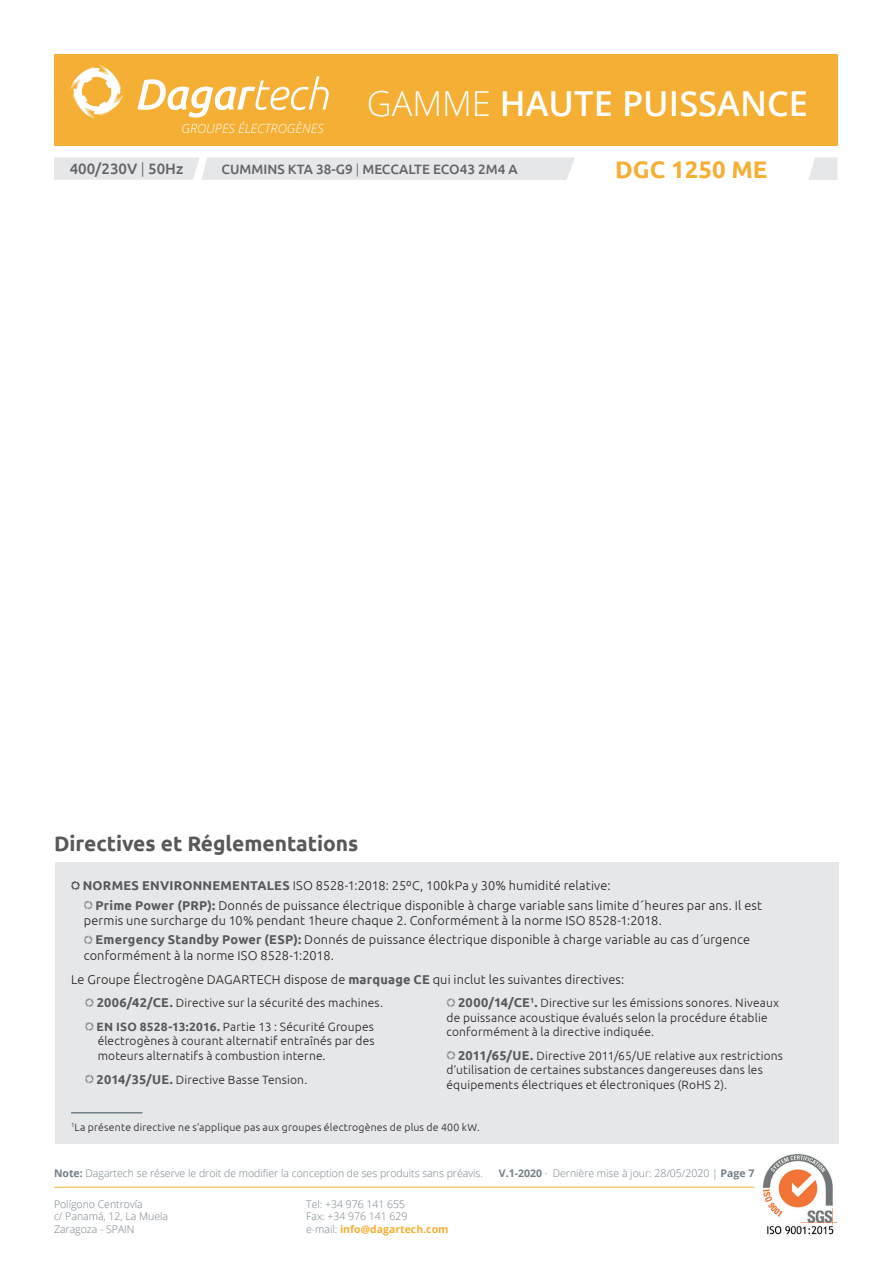
<style>
.page{position:relative;width:893px;height:1263px;background:#fff}
.page>*{position:absolute;margin:0;border:0;box-sizing:border-box;transform-origin:0 0}
.t1{font:600 34.5px "Open Sans";color:#fff}
.t2{font:700 24px "Ubuntu";color:#f4af34}
.t3{font:700 21px "Ubuntu";color:#57585a}
.t4{font:500 15px "Ubuntu";color:#636366}
.t5{font:500 13.5px "Ubuntu";color:#636366}
.t6{font:300 12.75px/19.5px "Ubuntu";letter-spacing:.01em;color:#231f20}
.t7{font:italic 300 12.75px "Open Sans";color:#fff}
.t8{font:300 12px/14.4px "Ubuntu";letter-spacing:.015em;color:#231f20}
.t9{font:300 10.5px/12.6px "Open Sans";color:#727f87}
.t10{font:300 10.5px "Ubuntu";letter-spacing:.02em;color:#231f20}
.s1{font-weight:300}
.s2{font-weight:700;color:#57585a}
.s3{font-weight:700;font-size:12.75px;color:#57585a}
.s4{font-weight:700}
.s5{font-weight:700;color:#f4af34}
</style>
<div class="page">
<div style="left:54px;top:54px;width:783px;height:92px;background:#f4af34"></div>
<div style="left:54px;top:157px;width:521px;height:23px;background:#e6e7e9"></div>
<svg style="left:808px;top:157px;width:29px;height:23px"></svg>
<hr style="left:54px;top:1187px;width:700px;height:1px;background:#f4af34">
<svg style="left:71px;top:65px;width:52px;height:54px"></svg>
<svg style="left:137px;top:76px;width:192px;height:42px"></svg>
<img style="left:763px;top:1154px;width:74px;height:81px">
<div style="left:55px;top:863px;width:783px;height:281px;background:#e6e7e9"></div>
<svg style="left:71px;top:881px;width:9px;height:9px"></svg>
<svg style="left:84px;top:900px;width:9px;height:10px"></svg>
<svg style="left:84px;top:935px;width:9px;height:9px"></svg>
<svg style="left:85px;top:998px;width:9px;height:9px"></svg>
<svg style="left:85px;top:1022px;width:9px;height:9px"></svg>
<svg style="left:85px;top:1074px;width:9px;height:9px"></svg>
<svg style="left:446px;top:998px;width:10px;height:9px"></svg>
<svg style="left:446px;top:1051px;width:10px;height:9px"></svg>
<hr style="left:71px;top:1112px;width:71px;height:1px;background:#727f87">
<p class="t7" style="left:181px;top:119px;width:144px">GROUPES ÉLECTROGÈNES</p>
<h1 class="t1" style="left:367px;top:80px;width:443px"><span class="s1">GAMME</span> HAUTE PUISSANCE</h1>
<p class="t4" style="left:70px;top:159px;width:115px">400/230V <span class="s1">|</span> 50Hz</p>
<h2 class="t2" style="left:615px;top:155px;width:154px">DGC 1250 ME</h2>
<p class="t5" style="left:222px;top:161px;width:298px">CUMMINS KTA 38-G9 <span class="s1">|</span> MECCALTE ECO43 2M4 A</p>
<h3 class="t3" style="left:54px;top:831px;width:306px">Directives et Réglementations</h3>
<p class="t6" style="left:95px;top:875px;width:668px;text-indent:-13px"><span class="s2">NORMES ENVIRONNEMENTALES</span> ISO 8528-1:2018: 25ºC, 100kPa y 30% humidité relative:<br><span class="s2">Prime Power (PRP):</span> Donnés de puissance électrique disponible à charge variable sans limite d´heures par ans. Il est</p>
<p class="t6" style="left:95px;top:910px;width:656px;text-indent:-12px">permis une surcharge du 10% pendant 1heure chaque 2. Conformément à la norme ISO 8528-1:2018.<br><span class="s2">Emergency Standby Power (ESP):</span> Donnés de puissance électrique disponible à charge variable au cas d´urgence</p>
<p class="t6" style="left:71px;top:943px;width:555px;line-height:23.9px;text-indent:13px">conformément à la norme ISO 8528-1:2018.<br>Le Groupe Électrogène DAGARTECH dispose de <span class="s2">marquage CE</span> qui inclut les suivantes directives:</p>
<p class="t8" style="left:97px;top:991px;width:288px;line-height:23.9px"><span class="s3">2006/42/CE.</span> Directive sur la sécurité des machines.<br><span class="s2">EN ISO 8528-13:2016.</span> Partie 13 : Sécurité Groupes</p>
<p class="t8" style="left:98px;top:1033px;width:278px">électrogènes à courant alternatif entraînés par des moteurs alternatifs à combustion interne.</p>
<p class="t8" style="left:97px;top:1072px;width:212px"><span class="s3">2014/35/UE.</span> Directive Basse Tension.</p>
<p class="t8" style="left:446px;top:995px;width:334px;text-indent:12px"><span class="s3">2000/14/CE</span><sup>1</sup><span class="s3">.</span> Directive sur les émissions sonores. Niveaux de puissance acoustique évalués selon la procédure établie conformément à la directive indiquée.</p>
<p class="t8" style="left:446px;top:1048px;width:338px;text-indent:12px"><span class="s3">2011/65/UE.</span> Directive 2011/65/UE relative aux restrictions d’utilisation de certaines substances dangereuses dans les équipements électriques et électroniques (RoHS 2).</p>
<p class="t10" style="left:71px;top:1121px;width:410px"><sup>1</sup>La présente directive ne s’applique pas aux groupes électrogènes de plus de 400 kW.</p>
<p class="t9" style="left:54px;top:1166px;width:430px"><span class="s4">Note:</span> Dagartech se réserve le droit de modifier la conception de ses produits sans préavis.</p>
<p class="t9" style="left:54px;top:1197px;width:116px">Polígono Centrovía<br>c/ Panamá, 12, La Muela<br>Zaragoza - SPAIN</p>
<p class="t9" style="left:306px;top:1197px;width:144px">Tel: +34 976 141 655<br>Fax: +34 976 141 629<br>e-mail: <span class="s5">info@dagartech.com</span></p>
<p class="t9" style="left:499px;top:1166px;width:257px"><span class="s4">V.1-2020</span> · Dernière mise à jour: 28/05/2020 | <span class="s4">Page 7</span></p>
</div>
